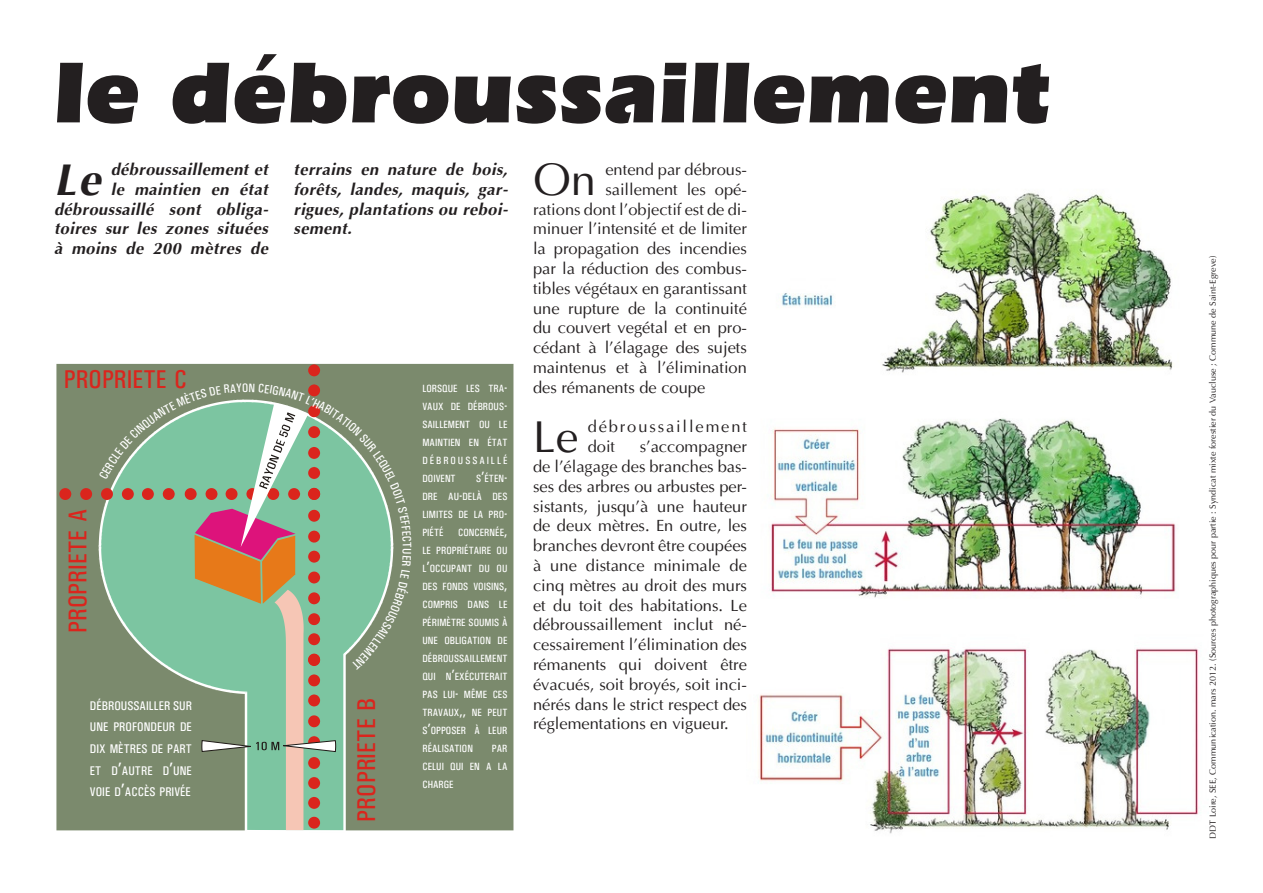
<style>
.page{position:relative;width:1263px;height:893px;background:#fff}
.page>*{position:absolute;margin:0;border:0;box-sizing:border-box;transform-origin:0 0}
.t1{font:900 90px "Eras IT Cby BT";color:#231f20}
.t2{font:45.6px "Ottawa Plain";color:#231f20}
.t3{font:italic 700 45.3px "Ottawa";color:#231f20}
.t4{font:25.8px "Univers Condensed";color:#da251d}
.t5{font:16.5px/19.8px "Ottawa Plain";color:#231f20;text-align:justify}
.t6{font:italic 700 16.5px/19.8px "Ottawa";letter-spacing:.025em;color:#231f20;text-align:right}
.t7{font:16.5px/19.8px "Ottawa Plain";letter-spacing:.115em;color:#231f20}
.t8{font:12.6px/21.6px "Univers Condensed";color:#fff;text-align:justify}
.t9{font:10.5px/18px "Univers Condensed";color:#fff;text-align:justify}
.t10{font:9px "Ottawa Plain";color:#231f20}
.s1{font-size:15px}
.s2{font-size:18px}
</style>
<div class="page">
<img style="left:758px;top:648px;width:443px;height:186px">
<img style="left:781px;top:192px;width:392px;height:181px">
<img style="left:770px;top:418px;width:406px;height:180px">
<svg style="left:56px;top:363px;width:458px;height:468px;background:#869c7e"></svg>
<h1 class="t1" style="left:54px;top:36px;width:999px">le débroussaillement</h1>
<p class="t6" style="left:54px;top:159px;width:216px">débroussaillement et<br>le maintien en état débroussaillé sont obliga&shy;toires sur les zones situées à moins de 200 mètres de</p>
<p class="t6" style="left:293px;top:159px;width:216px;text-align:justify">terrains en nature de bois, forêts, landes, maquis, gar&shy;rigues, plantations ou reboi&shy;sement.</p>
<h2 class="t2" style="left:533px;top:152px;width:65px">On</h2>
<p class="t5" style="left:605px;top:160px;width:143px">entend par débrous-</p>
<h3 class="t3" style="left:54px;top:151px;width:48px">Le</h3>
<p class="t5" style="left:605px;top:179px;width:143px">saillement les opé-</p>
<p class="t5" style="left:533px;top:199px;width:215px">rations dont l’objectif est de di-</p>
<p class="t5" style="left:533px;top:219px;width:215px">minuer l’intensité et de limiter</p>
<p class="t5" style="left:533px;top:239px;width:215px">la propagation des incendies</p>
<p class="t5" style="left:533px;top:259px;width:215px">par la réduction des combus-</p>
<p class="t5" style="left:533px;top:278px;width:215px">tibles végétaux en garantissant</p>
<p class="t5" style="left:533px;top:298px;width:215px">une rupture de la continuité</p>
<p class="t5" style="left:533px;top:318px;width:215px">du couvert vegétal et en pro-</p>
<p class="t5" style="left:533px;top:338px;width:215px">cédant à l’élagage des sujets</p>
<p class="t5" style="left:533px;top:358px;width:215px">maintenus et à l’élimination</p>
<p class="t5" style="left:533px;top:377px;width:174px">des rémanents de coupe</p>
<h2 class="t2" style="left:533px;top:410px;width:47px">Le</h2>
<p class="t7" style="left:588px;top:417px;width:161px">débroussaillement doit</p>
<h3 class="t4" style="left:64px;top:364px;width:125px">PROPRIETE C</h3>
<p class="t9" style="left:422px;top:379px;width:87px">LORSQUE LES TRA<span class="s1">-</span>VAUX DE DÉBROUS<span class="s1">-</span>SAILLEMENT OU LE MAINTIEN EN ÉTAT DÉBROUSSAILLÉ DOIVENT</p>
<p class="t5" style="left:533px;top:437px;width:215px;text-indent:107px">s’accompagner de l’élagage des branches bas&shy;ses des arbres ou arbustes per&shy;sistants, jusqu’à une hauteur de deux mètres. En outre, les branches devront être coupées à une distance minimale de cinq mètres au droit des murs et du toit des habitations. Le débroussaillement inclut né&shy;cessairement l’élimination des rémanents qui doivent être évacués, soit broyés, soit inci&shy;nérés dans le strict respect des réglementations en vigueur.</p>
<p class="t9" style="left:422px;top:469px;width:87px;text-indent:54px">S<span class="s1">’</span>ÉTEN<span class="s1">-</span>DRE AU<span class="s1">-</span>DELÀ DES LIMITES DE LA PRO<span class="s1">-</span>PIÉTÉ</p>
<h3 class="t4" style="left:62px;top:633px;width:125px;rotate:-90deg">PROPRIETE A</h3>
<p class="t9" style="left:422px;top:523px;width:87px;text-indent:36px">CONCERNÉE<span class="s1">, </span>LE PROPRIÉTAIRE OU L<span class="s1">’</span>OCCUPANT DU OU DES FONDS VOISINS<span class="s1">, </span>COMPRIS DANS LE PÉRIMÈTRE SOUMIS À UNE OBLIGATION DE DÉBROUSSAILLEMENT QUI N<span class="s1">’</span>EXÉCUTERAIT PAS LUI<span class="s1">-</span> MÊME CES TRAVAUX<span class="s1">,,</span> NE PEUT S<span class="s1">’</span>OPPOSER À LEUR RÉALISATION</p>
<p class="t8" style="left:90px;top:695px;width:104px">DÉBROUSSAILLER SUR UNE PROFONDEUR DE DIX MÈTRES DE PART ET D<span class="s2">’</span>AUTRE D<span class="s2">’</span>UNE VOIE D<span class="s2">’</span>ACCÈS PRIVÉE</p>
<h3 class="t4" style="left:351px;top:822px;width:125px;rotate:-90deg">PROPRIETE B</h3>
<p class="t9" style="left:422px;top:739px;width:87px;text-indent:69px">PAR CELUI QUI EN A LA CHARGE</p>
<p class="t10" style="left:1207px;top:839px;width:585px;rotate:-90deg">DDT Loire, SEE, Communication. mars 2012. (Sources photographiques pour partie : Syndicat mixte forestier du Vaucluse ; Commune de Saint-Egreve)</p>
</div>
